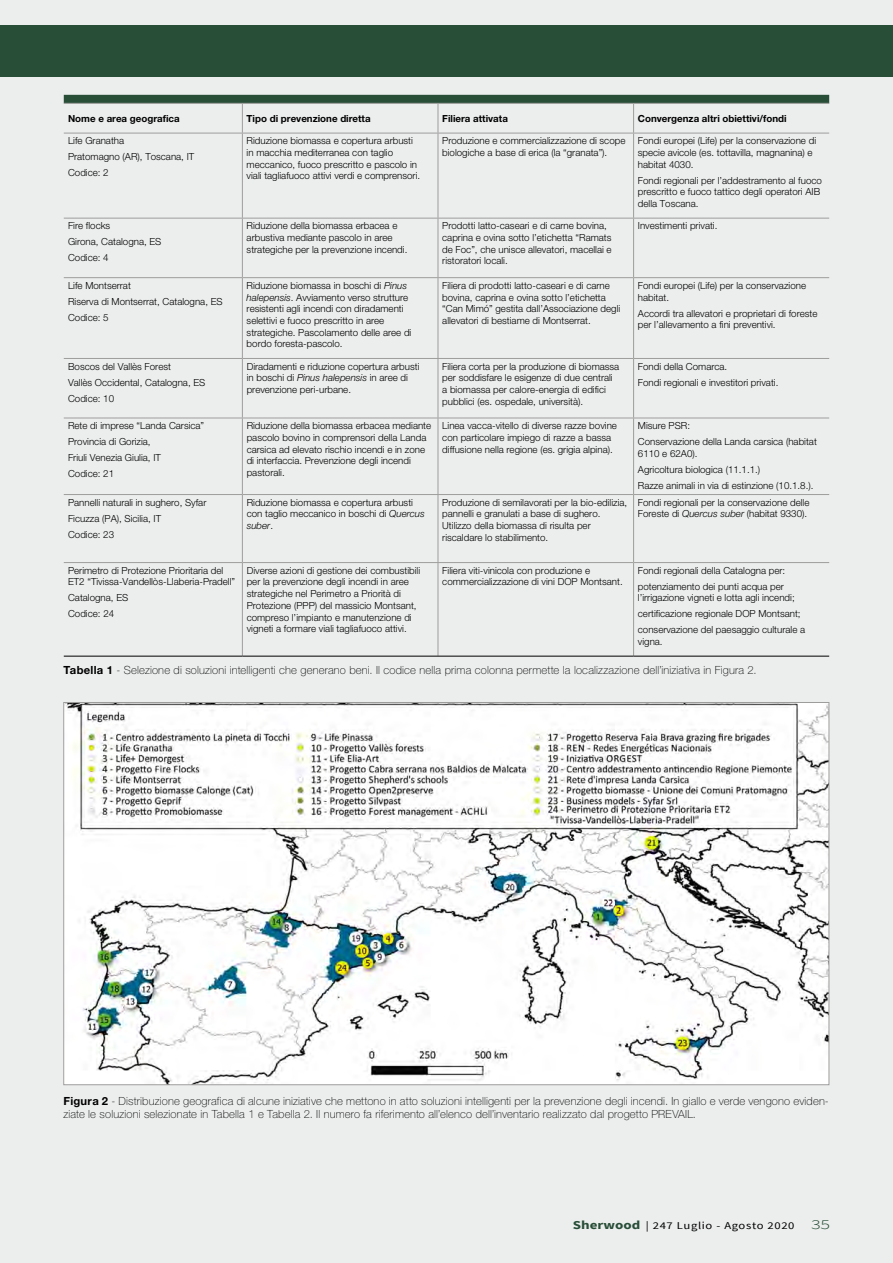
<style>
.page{position:relative;width:893px;height:1263px;background:#eceeed}
.page>*{position:absolute;margin:0;border:0;box-sizing:border-box;transform-origin:0 0}
.t1{font:100 11.25px/13.5px "Helvetica Neue LT Std";letter-spacing:.015em;color:#000}
.t2{font:10.5px "Source Sans Pro";letter-spacing:.05em;color:#000;scale:1.2 1}
.t3{font:300 9.75px/11.7px "Helvetica Neue LT Std";color:#000}
.t4{font:700 9.75px "Helvetica Neue LT Std";color:#000}
.s1{font-style:italic}
.s2{font-weight:700}
.s3{font-weight:700;font-size:12px;color:#284e38}
.s4{font-weight:300;font-size:13.5px;color:#284e38}
</style>
<div class="page">
<div style="left:0;top:26px;width:893px;height:51px;background:#284e38"></div>
<img style="left:65px;top:704px;width:762px;height:379px">
<svg style="left:64px;top:95px;width:765px;height:38px"></svg>
<hr style="left:64px;top:133px;width:178px;height:1px;background:#9d9d9c">
<hr style="left:242px;top:133px;width:196px;height:1px;background:#9d9d9c">
<hr style="left:242px;top:133px;width:1px;height:85px;background:#9d9d9c">
<hr style="left:438px;top:133px;width:196px;height:1px;background:#9d9d9c">
<hr style="left:438px;top:133px;width:1px;height:85px;background:#9d9d9c">
<hr style="left:634px;top:133px;width:195px;height:1px;background:#9d9d9c">
<hr style="left:633px;top:133px;width:1px;height:85px;background:#9d9d9c">
<hr style="left:64px;top:218px;width:178px;height:1px;background:#9d9d9c">
<hr style="left:242px;top:218px;width:196px;height:1px;background:#9d9d9c">
<hr style="left:242px;top:218px;width:1px;height:59px;background:#9d9d9c">
<hr style="left:438px;top:218px;width:196px;height:1px;background:#9d9d9c">
<hr style="left:438px;top:218px;width:1px;height:59px;background:#9d9d9c">
<hr style="left:634px;top:218px;width:195px;height:1px;background:#9d9d9c">
<hr style="left:633px;top:218px;width:1px;height:59px;background:#9d9d9c">
<hr style="left:64px;top:277px;width:178px;height:1px;background:#9d9d9c">
<hr style="left:242px;top:277px;width:196px;height:1px;background:#9d9d9c">
<hr style="left:242px;top:278px;width:1px;height:80px;background:#9d9d9c">
<hr style="left:438px;top:277px;width:196px;height:1px;background:#9d9d9c">
<hr style="left:438px;top:278px;width:1px;height:80px;background:#9d9d9c">
<hr style="left:634px;top:277px;width:195px;height:1px;background:#9d9d9c">
<hr style="left:633px;top:278px;width:1px;height:80px;background:#9d9d9c">
<hr style="left:64px;top:358px;width:178px;height:1px;background:#9d9d9c">
<hr style="left:242px;top:358px;width:196px;height:1px;background:#9d9d9c">
<hr style="left:242px;top:359px;width:1px;height:59px;background:#9d9d9c">
<hr style="left:438px;top:358px;width:196px;height:1px;background:#9d9d9c">
<hr style="left:438px;top:359px;width:1px;height:59px;background:#9d9d9c">
<hr style="left:634px;top:358px;width:195px;height:1px;background:#9d9d9c">
<hr style="left:633px;top:359px;width:1px;height:59px;background:#9d9d9c">
<hr style="left:242px;top:418px;width:1px;height:76px;background:#9d9d9c">
<hr style="left:438px;top:418px;width:1px;height:76px;background:#9d9d9c">
<hr style="left:633px;top:418px;width:1px;height:76px;background:#9d9d9c">
<hr style="left:64px;top:494px;width:178px;height:1px;background:#9d9d9c">
<hr style="left:242px;top:494px;width:196px;height:1px;background:#9d9d9c">
<hr style="left:242px;top:495px;width:1px;height:67px;background:#9d9d9c">
<hr style="left:438px;top:494px;width:196px;height:1px;background:#9d9d9c">
<hr style="left:438px;top:495px;width:1px;height:67px;background:#9d9d9c">
<hr style="left:634px;top:494px;width:195px;height:1px;background:#9d9d9c">
<hr style="left:633px;top:495px;width:1px;height:67px;background:#9d9d9c">
<hr style="left:64px;top:562px;width:178px;height:1px;background:#9d9d9c">
<hr style="left:242px;top:562px;width:196px;height:1px;background:#9d9d9c">
<hr style="left:242px;top:563px;width:1px;height:93px;background:#9d9d9c">
<hr style="left:438px;top:562px;width:196px;height:1px;background:#9d9d9c">
<hr style="left:438px;top:563px;width:1px;height:93px;background:#9d9d9c">
<hr style="left:634px;top:562px;width:195px;height:1px;background:#9d9d9c">
<hr style="left:633px;top:563px;width:1px;height:93px;background:#9d9d9c">
<hr style="left:64px;top:656px;width:178px;height:1px;background:#000">
<hr style="left:242px;top:656px;width:196px;height:1px;background:#000">
<hr style="left:438px;top:656px;width:196px;height:1px;background:#000">
<hr style="left:634px;top:656px;width:195px;height:1px;background:#000">
<hr style="left:64px;top:418px;width:178px;height:1px;background:#9d9d9c">
<hr style="left:242px;top:418px;width:196px;height:1px;background:#9d9d9c">
<hr style="left:438px;top:418px;width:196px;height:1px;background:#9d9d9c">
<hr style="left:634px;top:418px;width:195px;height:1px;background:#9d9d9c">
<p class="t4" style="left:68px;top:112px;width:113px">Nome e area geografica</p>
<p class="t4" style="left:247px;top:112px;width:126px">Tipo di prevenzione diretta</p>
<p class="t4" style="left:442px;top:112px;width:67px">Filiera attivata</p>
<p class="t4" style="left:638px;top:112px;width:150px">Convergenza altri obiettivi/fondi</p>
<p class="t3" style="left:68px;top:133px;width:128px;line-height:15.9px">Life Granatha<br>Pratomagno (AR), Toscana, IT<br>Codice: 2</p>
<p class="t3" style="left:247px;top:135px;width:175px">Riduzione biomassa e copertura arbusti in macchia mediterranea con taglio meccanico, fuoco prescritto e pascolo in viali tagliafuoco attivi verdi e comprensori.</p>
<p class="t3" style="left:442px;top:135px;width:185px">Produzione e commercializzazione di scope biologiche a base di erica (la “granata”).</p>
<p class="t3" style="left:638px;top:135px;width:180px">Fondi europei (Life) per la conservazione di specie avicole (es. tottavilla, magnanina) e habitat 4030.</p>
<p class="t3" style="left:638px;top:174px;width:186px">Fondi regionali per l’addestramento al fuoco prescritto e fuoco tattico degli operatori AIB della Toscana.</p>
<p class="t3" style="left:68px;top:218px;width:95px;line-height:15.9px">Fire flocks<br>Girona, Catalogna, ES<br>Codice: 4</p>
<p class="t3" style="left:247px;top:220px;width:162px">Riduzione della biomassa erbacea e arbustiva mediante pascolo in aree strategiche per la prevenzione incendi.</p>
<p class="t3" style="left:442px;top:220px;width:171px">Prodotti latto-caseari e di carne bovina, caprina e ovina sotto l’etichetta “Ramats de Foc”, che unisce allevatori, macellai e ristoratori locali.</p>
<p class="t3" style="left:638px;top:220px;width:81px">Investimenti privati.</p>
<p class="t3" style="left:68px;top:277px;width:156px;line-height:15.9px">Life Montserrat<br>Riserva di Montserrat, Catalogna, ES<br>Codice: 5</p>
<p class="t3" style="left:247px;top:279px;width:166px">Riduzione biomassa in boschi di <span class="s1">Pinus halepensis</span>. Avviamento verso strutture resistenti agli incendi con diradamenti selettivi e fuoco prescritto in aree strategiche. Pascolamento delle aree di bordo foresta-pascolo.</p>
<p class="t3" style="left:442px;top:279px;width:180px">Filiera di prodotti latto-caseari e di carne bovina, caprina e ovina sotto l’etichetta “Can Mimó” gestita dall’Associazione degli allevatori di bestiame di Montserrat.</p>
<p class="t3" style="left:638px;top:279px;width:170px">Fondi europei (Life) per la conservazione habitat.</p>
<p class="t3" style="left:638px;top:307px;width:181px">Accordi tra allevatori e proprietari di foreste per l’allevamento a fini preventivi.</p>
<p class="t3" style="left:68px;top:358px;width:139px;line-height:15.9px">Boscos del Vallès Forest<br>Vallès Occidental, Catalogna, ES<br>Codice: 10</p>
<p class="t3" style="left:247px;top:360px;width:174px">Diradamenti e riduzione copertura arbusti in boschi di <span class="s1">Pinus halepensis</span> in aree di prevenzione peri-urbane.</p>
<p class="t3" style="left:442px;top:360px;width:178px">Filiera corta per la produzione di biomassa per soddisfare le esigenze di due centrali a biomassa per calore-energia di edifici pubblici (es. ospedale, università).</p>
<p class="t3" style="left:638px;top:358px;width:142px;line-height:15.9px">Fondi della Comarca.<br>Fondi regionali e investitori privati.</p>
<p class="t3" style="left:68px;top:418px;width:138px;line-height:15.9px">Rete di imprese “Landa Carsica”<br>Provincia di Gorizia,<br>Friuli Venezia Giulia, IT<br>Codice: 21</p>
<p class="t3" style="left:247px;top:420px;width:186px">Riduzione della biomassa erbacea mediante pascolo bovino in comprensori della Landa carsica ad elevato rischio incendi e in zone di interfaccia. Prevenzione degli incendi pastorali.</p>
<p class="t3" style="left:442px;top:420px;width:176px">Linea vacca-vitello di diverse razze bovine con particolare impiego di razze a bassa diffusione nella regione (es. grigia alpina).</p>
<p class="t3" style="left:638px;top:418px;width:180px;line-height:15.9px">Misure PSR:<br>Conservazione della Landa carsica (habitat</p>
<p class="t3" style="left:638px;top:445px;width:177px;line-height:15.9px">6110 e 62A0).<br>Agricoltura biologica (11.1.1.)<br>Razze animali in via di estinzione (10.1.8.).</p>
<p class="t3" style="left:68px;top:494px;width:140px;line-height:15.9px">Pannelli naturali in sughero, Syfar<br>Ficuzza (PA), Sicilia, IT<br>Codice: 23</p>
<p class="t3" style="left:247px;top:496px;width:180px">Riduzione biomassa e copertura arbusti con taglio meccanico in boschi di <span class="s1">Quercus suber</span>.</p>
<p class="t3" style="left:442px;top:496px;width:186px">Produzione di semilavorati per la bio-edilizia, pannelli e granulati a base di sughero.<br>Utilizzo della biomassa di risulta per riscaldare lo stabilimento.</p>
<p class="t3" style="left:638px;top:496px;width:173px">Fondi regionali per la conservazione delle<br>Foreste di <span class="s1">Quercus suber</span> (habitat 9330).</p>
<p class="t3" style="left:68px;top:564px;width:169px">Perimetro di Protezione Prioritaria del<br>ET2 “Tivissa-Vandellòs-Llaberia-Pradell”</p>
<p class="t3" style="left:68px;top:590px;width:62px;line-height:15.9px">Catalogna, ES<br>Codice: 24</p>
<p class="t3" style="left:247px;top:564px;width:175px">Diverse azioni di gestione dei combustibili per la prevenzione degli incendi in aree strategiche nel Perimetro a Priorità di Protezione (PPP) del massicio Montsant, compreso l’impianto e manutenzione di vigneti a formare viali tagliafuoco attivi.</p>
<p class="t3" style="left:442px;top:564px;width:182px">Filiera viti-vinicola con produzione e commercializzazione di vini DOP Montsant.</p>
<p class="t3" style="left:638px;top:562px;width:149px;line-height:15.9px">Fondi regionali della Catalogna per: potenziamento dei punti acqua per</p>
<p class="t3" style="left:638px;top:590px;width:169px;line-height:15.9px">l’irrigazione vigneti e lotta agli incendi; certificazione regionale DOP Montsant; conservazione del paesaggio culturale a</p>
<p class="t3" style="left:638px;top:635px;width:26px">vigna.</p>
<p class="t1" style="left:64px;top:663px;width:694px"><span class="s2">Tabella 1</span> - Selezione di soluzioni intelligenti che generano beni. Il codice nella prima colonna permette la localizzazione dell’iniziativa in Figura 2.</p>
<p class="t1" style="left:63px;top:1094px;width:767px"><span class="s2">Figura 2</span> - Distribuzione geografica di alcune iniziative che mettono in atto soluzioni intelligenti per la prevenzione degli incendi. In giallo e verde vengono eviden&shy;ziate le soluzioni selezionate in Tabella 1 e Tabella 2. Il numero fa riferimento all’elenco dell’inventario realizzato dal progetto PREVAIL.</p>
<p class="t2" style="left:573px;top:1220px;width:216px"><span class="s3">Sherwood</span> | 247 Luglio - Agosto 2020 <span class="s4">35</span></p>
</div>
